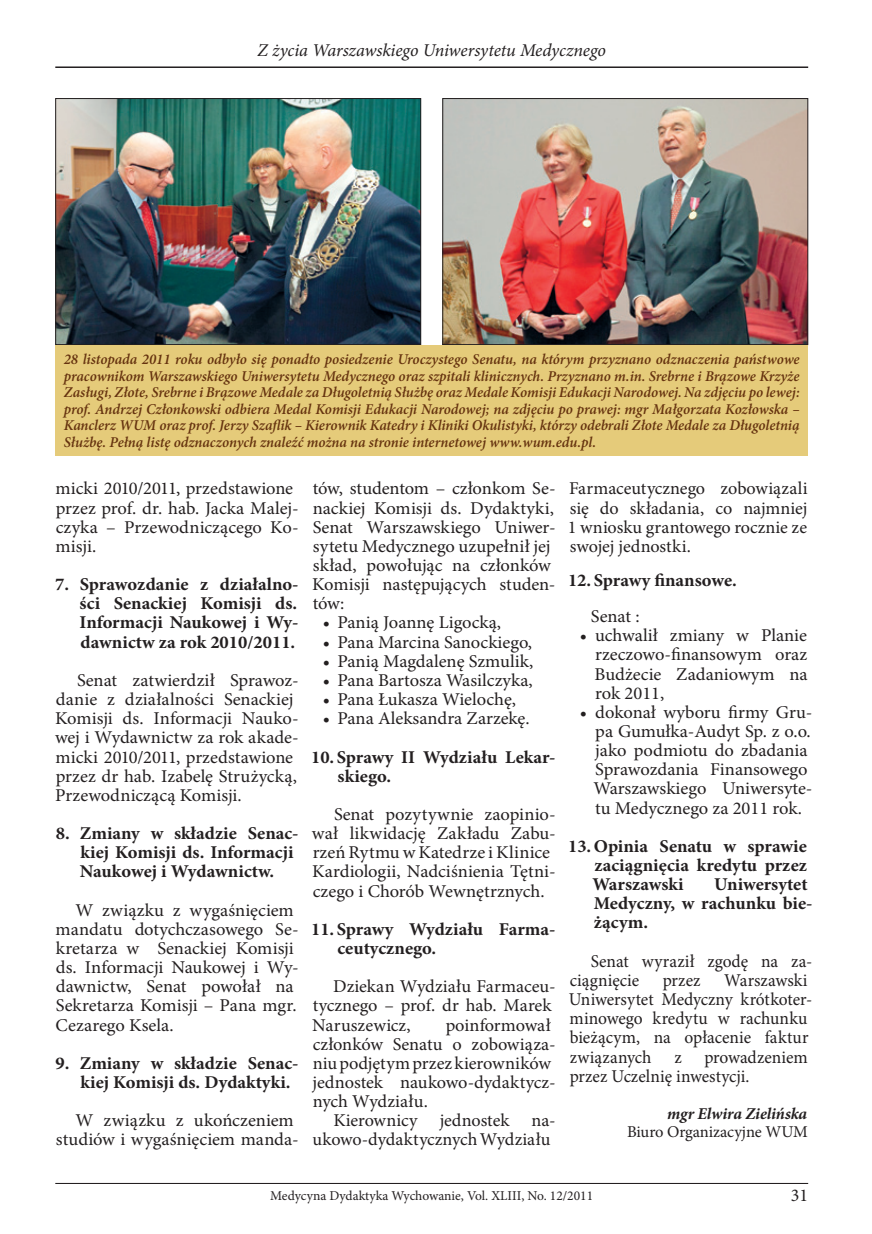
<style>
.page{position:relative;width:872px;height:1234px;background:#fff}
.page>*{position:absolute;margin:0;border:0;box-sizing:border-box;transform-origin:0 0}
.t1{font:18px/19.2px "Minion Pro";color:#231f20}
.t2{font:700 18px/19.2px "Minion Pro";color:#231f20}
.t3{font:italic 18px "Minion Pro";letter-spacing:-.005em;color:#231f20}
.t4{font:16.5px "Minion Pro";letter-spacing:-.005em;color:#231f20}
.t5{font:italic 700 16.5px "Minion Pro";letter-spacing:-.01em;color:#231f20}
.t6{font:italic 600 15px/16.5px "Minion Pro";letter-spacing:-.005em;color:#66330f;text-align:justify}
.t7{font:13.5px "Minion Pro";color:#231f20}
</style>
<div class="page">
<hr style="left:55px;top:1182px;width:753px;height:1px;background:#231f20">
<hr style="left:55px;top:66px;width:753px;height:2px;background:#231f20">
<img style="left:444px;top:100px;width:362px;height:243px">
<div style="left:442px;top:98px;width:366px;height:247px;border:1px solid #231f20"></div>
<img style="left:57px;top:100px;width:362px;height:243px">
<div style="left:55px;top:98px;width:366px;height:247px;border:1px solid #231f20"></div>
<div style="left:55px;top:345px;width:753px;height:110px;background:#e5cb7a"></div>
<p class="t3" style="left:257px;top:38px;width:350px">Z życia Warszawskiego Uniwersytetu Medycznego</p>
<p class="t6" style="left:64px;top:351px;width:737px">28 listopada 2011 roku odbyło się ponadto posiedzenie Uroczystego Senatu, na którym przyznano odznaczenia państwowe pracownikom Warszawskiego Uniwersytetu Medycznego oraz szpitali klinicznych. Przyznano m.in. Srebrne i Brązowe Krzyże Zasługi, Złote, Srebrne i Brązowe Medale za Długoletnią Służbę oraz Medale Komisji Edukacji Narodowej. Na zdjęciu po lewej: prof. Andrzej Członkowski odbiera Medal Komisji Edukacji Narodowej; na zdjęciu po prawej: mgr Małgorzata Kozłowska – Kanclerz WUM oraz prof. Jerzy Szaflik – Kierownik Katedry i Kliniki Okulistyki, którzy odebrali Złote Medale za Długoletnią Służbę. Pełną listę odznaczonych znaleźć można na stronie internetowej www.wum.edu.pl.</p>
<p class="t1" style="left:56px;top:479px;width:244px">micki 2010/2011, przedstawione przez prof. dr. hab. Jacka Malej&shy;czyka – Przewodniczącego Ko&shy;misji.</p>
<p class="t2" style="left:80px;top:574px;width:220px;text-align:justify;text-indent:-24px">7. Sprawozdanie z działalno&shy;ści Senackiej Komisji ds.<br>Informacji Naukowej i Wy&shy;dawnictw za rok 2010/2011.</p>
<p class="t1" style="left:55px;top:670px;width:245px;text-indent:22px">Senat zatwierdził Sprawoz&shy;danie z działalności Senackiej<br>Komisji ds. Informacji Nauko&shy;wej i Wydawnictw za rok akade&shy;micki 2010/2011, przedstawione przez dr hab. Izabelę Strużycką,<br>Przewodniczącą Komisji.</p>
<p class="t2" style="left:80px;top:823px;width:220px;text-indent:-24px">8. Zmiany w składzie Senac&shy;kiej Komisji ds. Informacji<br>Naukowej i Wydawnictw.</p>
<p class="t1" style="left:55px;top:900px;width:245px;text-indent:20px">W związku z wygaśnięciem mandatu dotychczasowego Se&shy;kretarza w Senackiej Komisji ds. Informacji Naukowej i Wy&shy;dawnictw, Senat powołał na<br>Sekretarza Komisji – Pana mgr.<br>Cezarego Ksela.</p>
<p class="t2" style="left:80px;top:1053px;width:220px;text-indent:-25px">9. Zmiany w składzie Senac&shy;kiej Komisji ds. Dydaktyki.</p>
<p class="t1" style="left:56px;top:1110px;width:244px;text-align:right">W związku z ukończeniem studiów i wygaśnięciem manda-</p>
<p class="t1" style="left:312px;top:479px;width:245px">tów, studentom – członkom Se&shy;nackiej Komisji ds. Dydaktyki,<br>Senat Warszawskiego Uniwer&shy;sytetu Medycznego uzupełnił jej skład, powołując na członków<br>Komisji następujących studen&shy;tów:</p>
<p class="t1" style="left:323px;top:613px;width:180px">• Panią Joannę Ligocką,</p>
<p class="t1" style="left:323px;top:632px;width:211px">• Pana Marcina Sanockiego,</p>
<p class="t1" style="left:323px;top:651px;width:212px">• Panią Magdalenę Szmulik,</p>
<p class="t1" style="left:323px;top:670px;width:211px">• Pana Bartosza Wasilczyka,</p>
<p class="t1" style="left:323px;top:689px;width:194px">• Pana Łukasza Wielochę,</p>
<p class="t1" style="left:323px;top:708px;width:208px">• Pana Aleksandra Zarzekę.</p>
<p class="t2" style="left:338px;top:746px;width:219px;text-indent:-27px">10. Sprawy II Wydziału Lekar&shy;skiego.</p>
<p class="t1" style="left:312px;top:804px;width:245px;text-indent:22px">Senat pozytywnie zaopinio&shy;wał likwidację Zakładu Zabu&shy;rzeń Rytmu w Katedrze i Klinice<br>Kardiologii, Nadciśnienia Tętni&shy;czego i Chorób Wewnętrznych.</p>
<p class="t2" style="left:337px;top:919px;width:220px;text-indent:-26px">11. Sprawy Wydziału Farma&shy;ceutycznego.</p>
<p class="t1" style="left:312px;top:976px;width:245px;text-indent:21px">Dziekan Wydziału Farmaceu&shy;tycznego – prof. dr hab. Marek<br>Naruszewicz,</p>
<p class="t1" style="left:313px;top:1015px;width:244px;text-indent:133px">poinformował członków Senatu o zobowiąza&shy;niu podjętym przez kierowników jednostek naukowo-dydaktycz&shy;nych Wydziału.</p>
<p class="t1" style="left:312px;top:1110px;width:244px;text-align:right">Kierownicy jednostek na&shy;ukowo-dydaktycznych Wydziału</p>
<p class="t1" style="left:568px;top:479px;width:241px;text-align:justify">Farmaceutycznego zobowiązali się do składania, co najmniej 1 wniosku grantowego rocznie ze swojej jednostki.</p>
<p class="t2" style="left:568px;top:570px;width:170px">12. Sprawy finansowe.</p>
<p class="t1" style="left:591px;top:606px;width:50px">Senat :</p>
<p class="t1" style="left:594px;top:626px;width:214px;text-align:justify;text-indent:-15px">• uchwalił zmiany w Planie rzeczowo-finansowym oraz Budżecie Zadaniowym na rok 2011,</p>
<p class="t1" style="left:593px;top:702px;width:220px;text-indent:-14px">• dokonał wyboru firmy Gru&shy;pa Gumułka-Audyt Sp. z o.o. jako podmiotu do zbadania<br>Sprawozdania Finansowego<br>Warszawskiego Uniwersyte&shy;tu Medycznego za 2011 rok.</p>
<p class="t2" style="left:592px;top:836px;width:216px;text-align:justify;text-indent:-25px">13.Opinia Senatu w sprawie zaciągnięcia kredytu przez Warszawski</p>
<p class="t2" style="left:593px;top:874px;width:220px;text-indent:121px">Uniwersytet<br>Medyczny, w rachunku bie&shy;żącym.</p>
<p class="t1" style="left:570px;top:951px;width:244px;text-indent:21px">Senat wyraził zgodę na za&shy;ciągnięcie</p>
<p class="t1" style="left:569px;top:970px;width:245px;text-indent:155px">Warszawski<br>Uniwersytet Medyczny krótkoter&shy;minowego kredytu w rachunku bieżącym, na opłacenie faktur związanych</p>
<p class="t1" style="left:663px;top:970px;width:39px">przez</p>
<p class="t1" style="left:569px;top:1046px;width:239px;text-indent:135px">prowadzeniem przez Uczelnię inwestycji.</p>
<p class="t5" style="left:667px;top:1101px;width:142px">mgr Elwira Zielińska</p>
<p class="t4" style="left:627px;top:1120px;width:182px">Biuro Organizacyjne WUM</p>
<p class="t1" style="left:674px;top:1046px;width:9px">z</p>
<p class="t7" style="left:270px;top:1186px;width:324px">Medycyna Dydaktyka Wychowanie, Vol. XLIII, No. 12/2011</p>
<p class="t1" style="left:791px;top:1185px;width:19px">31</p>
</div>
